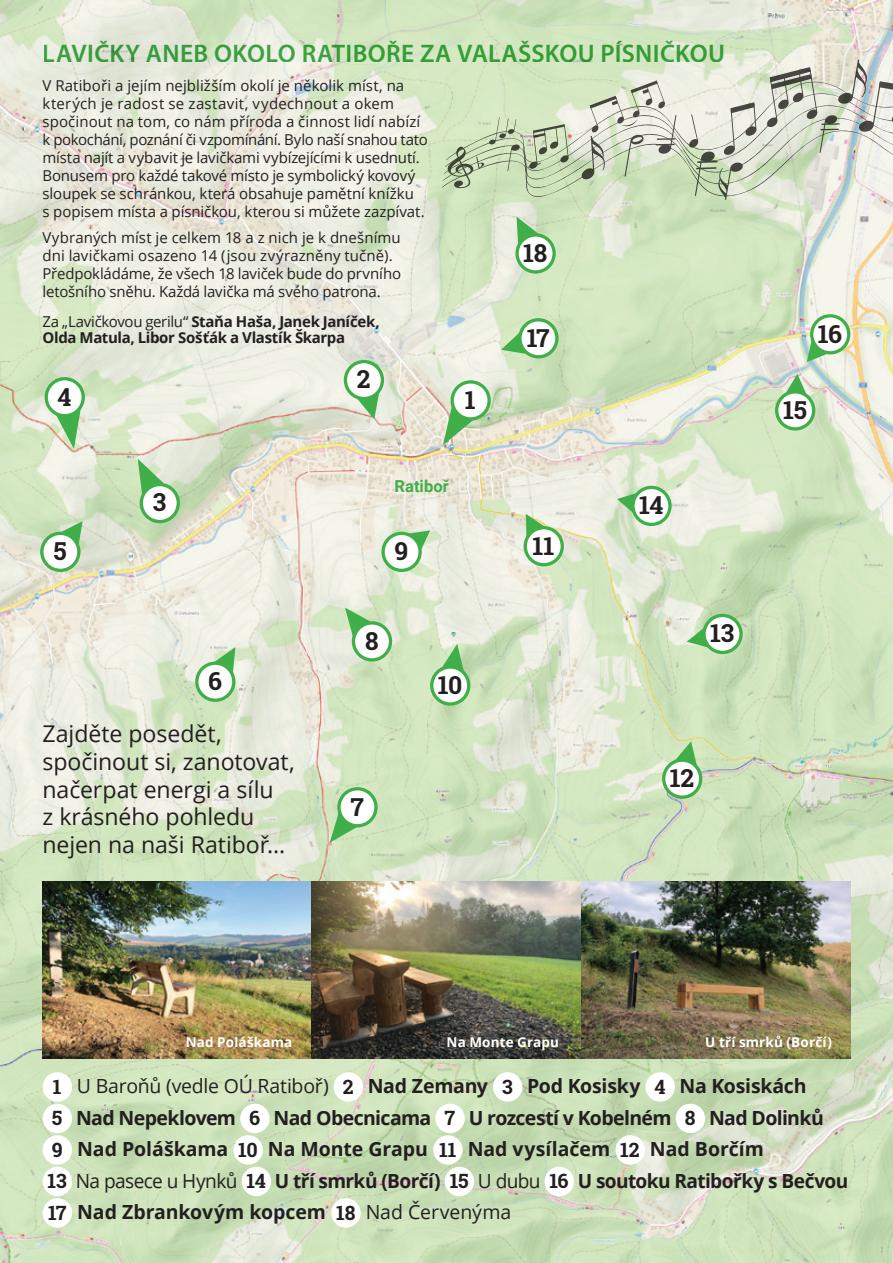
<style>
.page{position:relative;width:893px;height:1263px;background:#fff}
.page>*{position:absolute;margin:0;border:0;box-sizing:border-box;transform-origin:0 0}
.t1{font:600 25.5px "Myriad Pro";letter-spacing:.015em;color:#40ae49}
.t2{font:700 24.75px "Roboto Slab";letter-spacing:-.01em;color:#231f20}
.t3{font:23.1px/27.8px "Open Sans";letter-spacing:-.005em;color:#231f20}
.t4{font:700 19.5px/31.5px "Open Sans";letter-spacing:-.02em;color:#231f20}
.t5{font:700 16.5px "Roboto";letter-spacing:.005em;color:#40ae49}
.t6{font:15px/18px "Open Sans";letter-spacing:-.005em;color:#231f20}
.t7{font:700 15px/16.5px "Open Sans";letter-spacing:-.025em;color:#231f20}
.t8{font:700 13.5px "Open Sans";letter-spacing:.01em;color:#fff}
.s1{font-weight:400}
.s2{font-family:"Roboto Slab";font-size:19.65px}
</style>
<div class="page">
<img style="left:0;top:0;width:893px;height:1263px">
<h1 class="t1" style="left:43px;top:37px;width:684px">LAVIČKY ANEB OKOLO RATIBOŘE ZA VALAŠSKOU PÍSNIČKOU</h1>
<p class="t6" style="left:43px;top:76px;width:387px">V Ratiboři a jejím nejbližším okolí je několik míst, na kterých je radost se zastavit, vydechnout a okem spočinout na tom, co nám příroda a činnost lidí nabízí k pokochání, poznání či vzpomínání. Bylo naší snahou tato místa najít a vybavit je lavičkami vybízejícími k usednutí.<br>Bonusem pro každé takové místo je symbolický kovový sloupek se schránkou, která obsahuje pamětní knížku<br>s popisem místa a písničkou, kterou si můžete zazpívat.</p>
<p class="t6" style="left:43px;top:229px;width:360px">Vybraných míst je celkem 18 a z nich je k dnešnímu dni lavičkami osazeno 14 (jsou zvýrazněny tučně).<br>Předpokládáme, že všech 18 laviček bude do prvního letošního sněhu. Každá lavička má svého patrona.</p>
<p class="t7" style="left:43px;top:313px;width:339px"><span class="s1">Za „Lavičkovou gerilu“</span> Staňa Haša, Janek Janíček,<br>Olda Matula, Libor Sošťák a Vlastík Škarpa</p>
<h2 class="t2" style="left:58px;top:380px;width:15px">4</h2>
<h2 class="t2" style="left:357px;top:362px;width:15px">2</h2>
<h2 class="t2" style="left:465px;top:383px;width:12px">1</h2>
<h2 class="t2" style="left:153px;top:485px;width:15px">3</h2>
<p class="t5" style="left:395px;top:475px;width:56px">Ratiboř</p>
<h2 class="t2" style="left:523px;top:236px;width:26px">18</h2>
<h2 class="t2" style="left:527px;top:321px;width:24px">17</h2>
<h2 class="t2" style="left:54px;top:534px;width:15px">5</h2>
<h2 class="t2" style="left:208px;top:664px;width:15px">6</h2>
<h3 class="t3" style="left:43px;top:719px;width:254px">Zajděte posedět, spočinout si, zanotovat, načerpat energi a sílu<br>z krásného pohledu nejen na naši Ratiboř…</h3>
<h2 class="t2" style="left:394px;top:534px;width:15px">9</h2>
<h2 class="t2" style="left:533px;top:529px;width:23px">11</h2>
<h2 class="t2" style="left:365px;top:624px;width:15px">8</h2>
<h2 class="t2" style="left:438px;top:668px;width:26px">10</h2>
<h2 class="t2" style="left:351px;top:790px;width:15px">7</h2>
<h2 class="t2" style="left:639px;top:488px;width:26px">14</h2>
<h2 class="t2" style="left:710px;top:616px;width:26px">13</h2>
<h2 class="t2" style="left:670px;top:761px;width:26px">12</h2>
<h2 class="t2" style="left:818px;top:317px;width:26px">16</h2>
<h2 class="t2" style="left:783px;top:393px;width:25px">15</h2>
<p class="t8" style="left:186px;top:1033px;width:108px">Nad Poláškama</p>
<p class="t8" style="left:447px;top:1033px;width:114px">Na Monte Grapu</p>
<p class="t8" style="left:705px;top:1033px;width:128px">U tří smrků (Borčí)</p>
<p class="t4" style="left:48px;top:1070px;width:802px"><span class="s2">1</span> <span class="s1">U Baroňů (vedle OÚ Ratiboř)</span> <span class="s2">2</span> Nad Zemany <span class="s2">3</span> Pod Kosisky <span class="s2">4</span> Na Kosiskách<br><span class="s2">5</span> Nad Nepeklovem <span class="s2">6</span> Nad Obecnicama <span class="s2">7</span> U rozcestí v Kobelném <span class="s2">8</span> Nad Dolinků<br><span class="s2">9</span> Nad Poláškama <span class="s2">10</span> Na Monte Grapu <span class="s2">11</span> Nad vysílačem <span class="s2">12</span> Nad Borčím<br><span class="s2">13</span> <span class="s1">Na pasece u Hynků</span> <span class="s2">14</span> U tří smrků (Borčí) <span class="s2">15</span> <span class="s1">U dubu</span> <span class="s2">16</span> U soutoku Ratibořky s Bečvou <span class="s2">17</span> Nad Zbrankovým kopcem <span class="s2">18</span> <span class="s1">Nad Červenýma</span></p>
</div>
